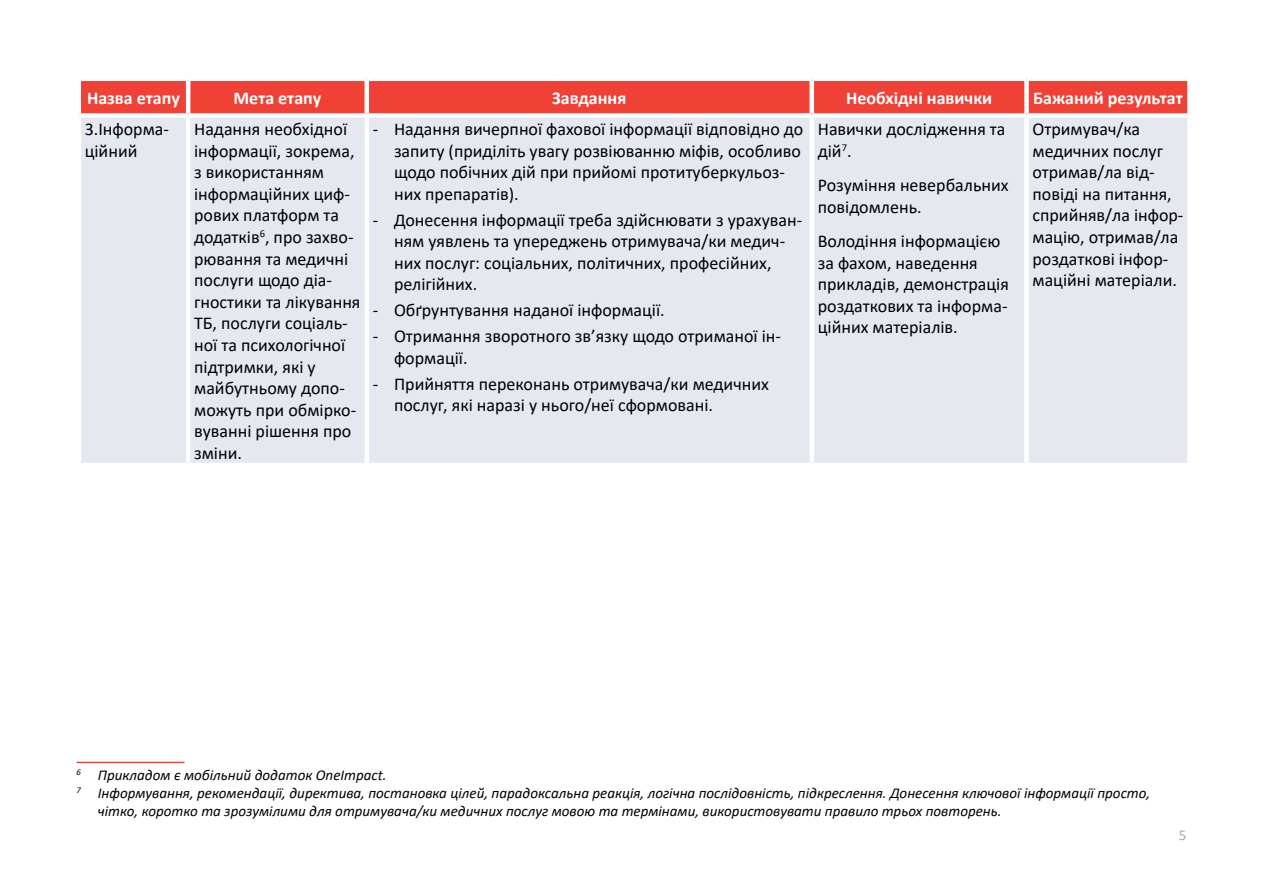
<style>
.page{position:relative;width:1263px;height:893px;background:#fff}
.page>*{position:absolute;margin:0;border:0;box-sizing:border-box;transform-origin:0 0}
.t1{font:18px/21.6px "Calibri";color:#000}
.t2{font:700 18px "Calibri";color:#fff}
.t3{font:italic 15px "Calibri";color:#000}
.t4{font:15px "Calibri";color:#a7a9ac}
</style>
<div class="page">
<div style="left:81px;top:81px;width:1106px;height:32px;background:#ef4136"></div>
<div style="left:81px;top:118px;width:1106px;height:345px;background:#e6e8f0"></div>
<hr style="left:186px;top:81px;width:4px;height:32px;background:#fff">
<div style="left:364px;top:81px;width:5px;height:32px;background:#fff"></div>
<div style="left:809px;top:81px;width:5px;height:32px;background:#fff"></div>
<div style="left:1024px;top:81px;width:5px;height:32px;background:#fff"></div>
<hr style="left:186px;top:118px;width:4px;height:345px;background:#fff">
<div style="left:364px;top:118px;width:5px;height:345px;background:#fff"></div>
<div style="left:809px;top:118px;width:5px;height:345px;background:#fff"></div>
<div style="left:1024px;top:118px;width:5px;height:345px;background:#fff"></div>
<hr style="left:77px;top:762px;width:108px;height:1px;background:#ef4136">
<p class="t2" style="left:87px;top:85px;width:94px">Назва етапу</p>
<p class="t2" style="left:234px;top:85px;width:89px">Мета етапу</p>
<p class="t2" style="left:552px;top:85px;width:76px">Завдання</p>
<p class="t2" style="left:846px;top:85px;width:148px">Необхідні навички</p>
<p class="t2" style="left:1033px;top:85px;width:151px">Бажаний результат</p>
<p class="t1" style="left:85px;top:118px;width:86px">3.Інформа&shy;ційний</p>
<p class="t1" style="left:194px;top:118px;width:168px">Надання необхідної інформації, зокрема, з використанням інформаційних циф&shy;рових платформ та додатків<sup>6</sup>, про захво&shy;рювання та медичні послуги щодо діа&shy;гностики та лікування<br>ТБ, послуги соціаль&shy;ної та психологічної підтримки, які у майбутньому допо&shy;можуть при обмірко&shy;вуванні рішення про зміни.</p>
<p class="t1" style="left:394px;top:118px;width:411px;text-indent:-21px">- Надання вичерпної фахової інформації відповідно до запиту (приділіть увагу розвіюванню міфів, особливо щодо побічних дій при прийомі протитуберкульоз&shy;них препаратів).</p>
<p class="t1" style="left:1032px;top:118px;width:152px">Отримувач/ка медичних послуг отримав/ла від&shy;повіді на питання, сприйняв/ла інфор&shy;мацію, отримав/ла роздаткові інфор&shy;маційні матеріали.</p>
<p class="t1" style="left:818px;top:118px;width:189px">Навички дослідження та дій<sup>7</sup>.</p>
<p class="t1" style="left:818px;top:174px;width:192px">Розуміння невербальних повідомлень.</p>
<p class="t1" style="left:818px;top:230px;width:193px">Володіння інформацією за фахом, наведення прикладів, демонстрація роздаткових та інформа&shy;ційних матеріалів.</p>
<p class="t1" style="left:394px;top:208px;width:410px;text-indent:-21px">- Донесення інформації треба здійснювати з урахуван&shy;ням уявлень та упереджень отримувача/ки медич&shy;них послуг: соціальних, політичних, професійних, релігійних.</p>
<p class="t1" style="left:373px;top:299px;width:293px">- Обґрунтування наданої інформації.</p>
<p class="t1" style="left:394px;top:325px;width:388px;text-indent:-21px">- Отримання зворотного зв’язку щодо отриманої ін&shy;формації.</p>
<p class="t1" style="left:394px;top:372px;width:376px;text-indent:-21px">- Прийняття переконань отримувача/ки медичних послуг, які наразі у нього/неї сформовані.</p>
<p class="t3" style="left:77px;top:765px;width:312px"><sup>6</sup> Прикладом є мобільний додаток OneImpact.</p>
<p class="t3" style="left:77px;top:783px;width:1075px"><sup>7</sup> Інформування, рекомендації, директива, постановка цілей, парадоксальна реакція, логічна послідовність, підкреслення. Донесення ключової інформації просто,</p>
<p class="t3" style="left:98px;top:801px;width:905px">чітко, коротко та зрозумілими для отримувача/ки медичних послуг мовою та термінами, використовувати правило трьох повторень.</p>
<p class="t4" style="left:1179px;top:825px;width:9px">5</p>
</div>
